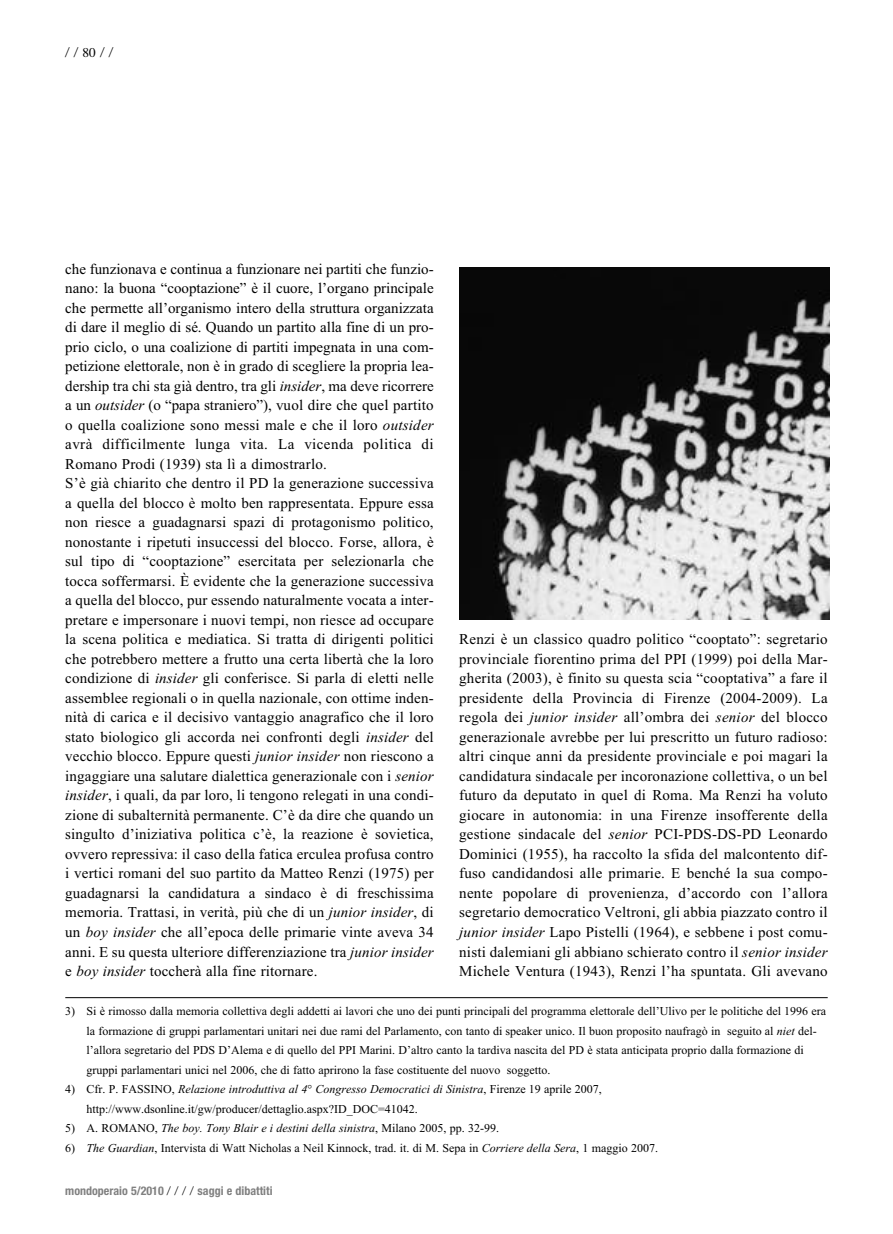
<style>
.page{position:relative;width:893px;height:1234px;background:#fff}
.page>*{position:absolute;margin:0;border:0;box-sizing:border-box;transform-origin:0 0}
.t1{font:15px/19.5px "Times New Roman";letter-spacing:.01em;color:#000}
.t2{font:300 13.5px "Helvetica Neue";color:#000}
.t3{font:12px/19.5px "Times New Roman";color:#000}
.t4{font:italic 12px "Times New Roman";color:#000}
.t5{font:700 condensed 12px "Helvetica Neue";color:#808080}
.s1{font-family:"Times";font-weight:400}
.s2{font-style:italic}
.s3{font-style:normal}
.s4{font-weight:300;font-stretch:normal;color:#000}
</style>
<div class="page">
<img style="left:459px;top:267px;width:370px;height:352px">
<hr style="left:65px;top:997px;width:763px;height:1px;background:#000">
<p class="t2" style="left:65px;top:44px;width:50px">//<span class="s1">80</span>//</p>
<p class="t1" style="left:65px;top:258px;width:370px">che funzionava e continua a funzionare nei partiti che funzio&shy;nano: la buona “cooptazione” è il cuore, l’organo principale che permette all’organismo intero della struttura organizzata di dare il meglio di sé. Quando un partito alla fine di un pro&shy;prio ciclo, o una coalizione di partiti impegnata in una com&shy;petizione elettorale, non è in grado di scegliere la propria lea&shy;dership tra chi sta già dentro, tra gli <span class="s2">insider</span>, ma deve ricorrere a un <span class="s2">outsider</span> (o “papa straniero”), vuol dire che quel partito o quella coalizione sono messi male e che il loro <span class="s2">outsider </span>avrà difficilmente lunga vita. La vicenda politica di Romano Prodi (1939) sta lì a dimostrarlo.<br>S’è già chiarito che dentro il PD la generazione successiva a quella del blocco è molto ben rappresentata. Eppure essa non riesce a guadagnarsi spazi di protagonismo politico, nonostante i ripetuti insuccessi del blocco. Forse, allora, è sul tipo di “cooptazione” esercitata per selezionarla che tocca soffermarsi. È evidente che la generazione successiva a quella del blocco, pur essendo naturalmente vocata a inter&shy;pretare e impersonare i nuovi tempi, non riesce ad occupare la scena politica e mediatica. Si tratta di dirigenti politici che potrebbero mettere a frutto una certa libertà che la loro condizione di <span class="s2">insider</span> gli conferisce. Si parla di eletti nelle assemblee regionali o in quella nazionale, con ottime inden&shy;nità di carica e il decisivo vantaggio anagrafico che il loro stato biologico gli accorda nei confronti degli <span class="s2">insider</span> del vecchio blocco. Eppure questi <span class="s2">junior insider</span> non riescono a ingaggiare una salutare dialettica generazionale con i <span class="s2">senior insider</span>, i quali, da par loro, li tengono relegati in una condi&shy;zione di subalternità permanente. C’è da dire che quando un singulto d’iniziativa politica c’è, la reazione è sovietica, ovvero repressiva: il caso della fatica erculea profusa contro i vertici romani del suo partito da Matteo Renzi (1975) per guadagnarsi la candidatura a sindaco è di freschissima memoria. Trattasi, in verità, più che di un <span class="s2">junior insider</span>, di un <span class="s2">boy insider</span> che all’epoca delle primarie vinte aveva 34 anni. E su questa ulteriore differenziazione tra <span class="s2">junior insider </span>e <span class="s2">boy insider</span> toccherà alla fine ritornare.</p>
<p class="t1" style="left:459px;top:629px;width:370px;text-align:justify">Renzi è un classico quadro politico “cooptato”: segretario provinciale fiorentino prima del PPI (1999) poi della Mar&shy;gherita (2003), è finito su questa scia “cooptativa” a fare il presidente della Provincia di Firenze (2004-2009). La regola dei <span class="s2">junior insider</span> all’ombra dei <span class="s2">senior</span> del blocco generazionale avrebbe per lui prescritto un futuro radioso: altri cinque anni da presidente provinciale e poi magari la candidatura sindacale per incoronazione collettiva, o un bel futuro da deputato in quel di Roma. Ma Renzi ha voluto giocare in autonomia: in una Firenze insofferente della gestione sindacale del <span class="s2">senior</span> PCI-PDS-DS-PD Leonardo Dominici (1955), ha raccolto la sfida del malcontento dif&shy;fuso candidandosi alle primarie. E benché la sua compo&shy;nente popolare di provenienza, d’accordo con l’allora segretario democratico Veltroni, gli abbia piazzato contro il <span class="s2">junior insider</span> Lapo Pistelli (1964), e sebbene i post comu&shy;nisti dalemiani gli abbiano schierato contro il <span class="s2">senior insider </span>Michele Ventura (1943), Renzi l’ha spuntata. Gli avevano</p>
<p class="t3" style="left:87px;top:1000px;width:741px;text-indent:-21px">3) Si è rimosso dalla memoria collettiva degli addetti ai lavori che uno dei punti principali del programma elettorale dell’Ulivo per le politiche del 1996 era la formazione di gruppi parlamentari unitari nei due rami del Parlamento, con tanto di speaker unico. Il buon proposito naufragò in seguito al <span class="s2">niet</span> del&shy;l’allora segretario del PDS D’Alema e di quello del PPI Marini. D’altro canto la tardiva nascita del PD è stata anticipata proprio dalla formazione di gruppi parlamentari unici nel 2006, che di fatto aprirono la fase costituente del nuovo soggetto.</p>
<p class="t3" style="left:87px;top:1078px;width:517px;text-indent:-21px">4) Cfr. P. FASSINO, <span class="s2">Relazione introduttiva al 4° Congresso Democratici di Sinistra</span>, Firenze 19 aprile 2007, http://www.dsonline.it/gw/producer/dettaglio.aspx?ID_DOC=41042.</p>
<p class="t4" style="left:65px;top:1120px;width:435px"><span class="s3">5) A. ROMANO,</span> The boy. Tony Blair e i destini della sinistra<span class="s3">, Milano 2005, pp. 32-99.</span></p>
<p class="t3" style="left:65px;top:1137px;width:594px">6) <span class="s2">The Guardian</span>, Intervista di Watt Nicholas a Neil Kinnock, trad. it. di M. Sepa in <span class="s2">Corriere della Sera</span>, 1 maggio 2007.</p>
<p class="t5" style="left:65px;top:1182px;width:209px">mondoperaio 5/2010 <span class="s4">/ / / /</span> saggi e dibattiti</p>
</div>
